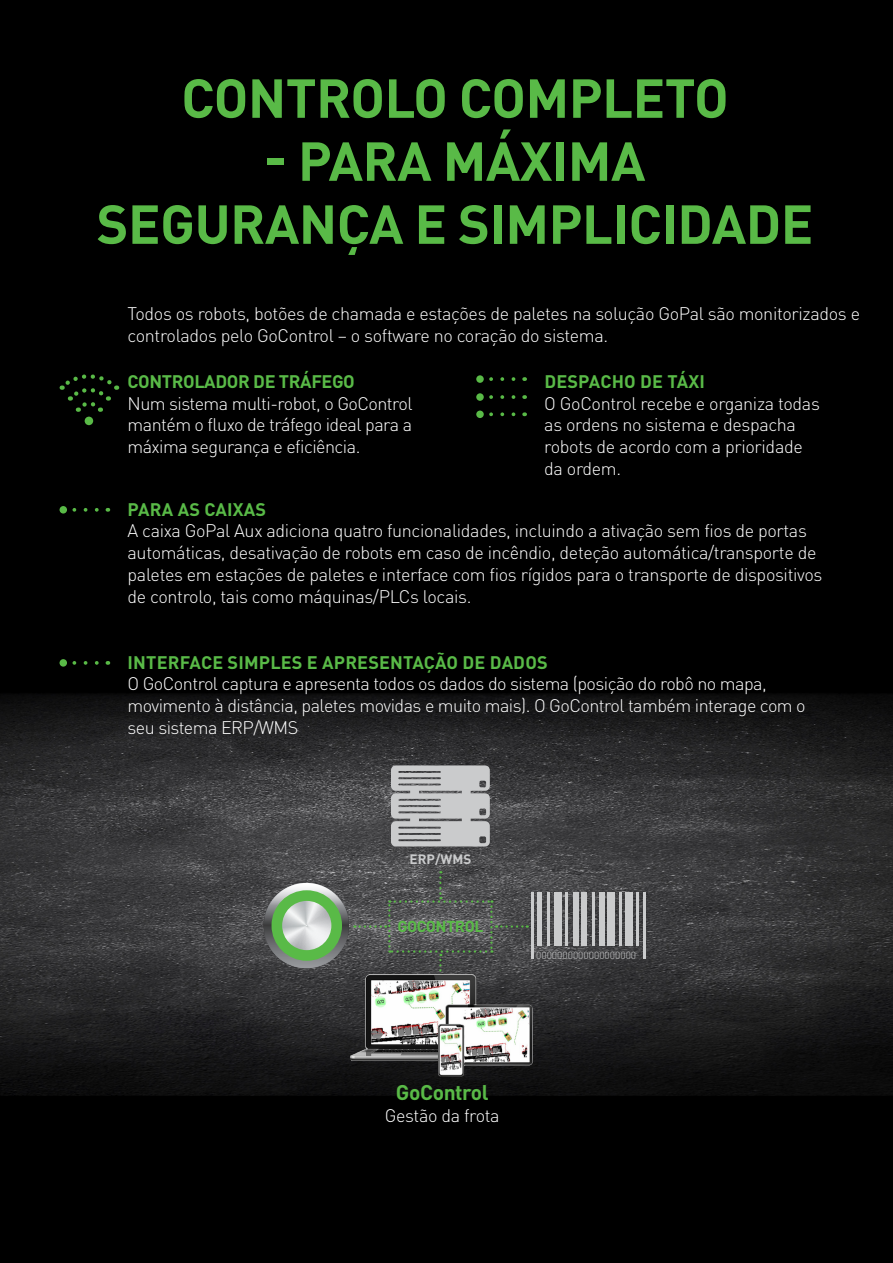
<style>
.page{position:relative;width:893px;height:1263px;background:#fff}
.page>*{position:absolute;margin:0;border:0;box-sizing:border-box;transform-origin:0 0}
.Overskrift_24_29_pt{font:700 54px/63px "DIN Pro";letter-spacing:-.01em;color:#59ba47;text-align:center}
.Overskrift_14_16_pt{font:700 21px "DIN Pro";letter-spacing:-.02em;color:#59ba47}
.Brødtekst_12_14_5_pt{font:300 18px/21.8px "DIN Pro";letter-spacing:-.02em;color:#fff}
.Mellemrubrik_12_14_5_pt{font:700 18px "DIN Pro";letter-spacing:.01em;color:#59ba47}
.Mellemrubrik_12_14_5_pt-2{font:700 18px "DIN Pro";letter-spacing:-.02em;color:#59ba47}
.Brødtekst_12_16_pt{font:300 18px "DIN Pro";letter-spacing:-.02em;color:#fff}
.t1{font:700 15.75px "DIN Pro";letter-spacing:-.03em;color:#59ba47}
.t2{font:700 13.5px "DIN Pro";color:#cacbcc}
.t3{font:300 10.2px "DIN Pro";color:#cacbcc}
</style>
<div class="page">
<img style="left:0;top:0;width:893px;height:1263px">
<hr style="left:531px;top:892px;width:3px;height:67px;background:#cacbcc">
<hr style="left:643px;top:892px;width:2px;height:67px;background:#cacbcc">
<div style="left:537px;top:892px;width:5px;height:54px;background:#cacbcc"></div>
<hr style="left:548px;top:892px;width:2px;height:54px;background:#cacbcc">
<div style="left:554px;top:892px;width:8px;height:54px;background:#cacbcc"></div>
<hr style="left:566px;top:892px;width:2px;height:54px;background:#cacbcc">
<div style="left:573px;top:892px;width:5px;height:54px;background:#cacbcc"></div>
<div style="left:581px;top:892px;width:6px;height:54px;background:#cacbcc"></div>
<hr style="left:592px;top:892px;width:3px;height:54px;background:#cacbcc">
<div style="left:600px;top:892px;width:5px;height:54px;background:#cacbcc"></div>
<div style="left:607px;top:892px;width:8px;height:54px;background:#cacbcc"></div>
<hr style="left:619px;top:892px;width:2px;height:54px;background:#cacbcc">
<div style="left:625px;top:892px;width:8px;height:54px;background:#cacbcc"></div>
<hr style="left:637px;top:892px;width:2px;height:54px;background:#cacbcc">
<svg style="left:264px;top:883px;width:85px;height:85px"></svg>
<svg style="left:271px;top:894px;width:71px;height:67px;background:#afbbb0"></svg>
<div style="left:272px;top:890px;width:70px;height:71px;border:11px solid #59ba47;border-radius:50%"></div>
<svg style="left:391px;top:765px;width:99px;height:81px;background:#b4b5b6"></svg>
<svg style="left:354px;top:871px;width:174px;height:77px;background:#565757"></svg>
<svg style="left:491px;top:377px;width:34px;height:4px"></svg>
<div style="left:476px;top:375px;width:8px;height:8px;background:#59ba47;border-radius:50%"></div>
<svg style="left:491px;top:395px;width:34px;height:4px"></svg>
<div style="left:476px;top:393px;width:8px;height:8px;background:#59ba47;border-radius:50%"></div>
<svg style="left:491px;top:412px;width:34px;height:4px"></svg>
<div style="left:476px;top:411px;width:8px;height:7px;background:#59ba47;border-radius:50%"></div>
<svg style="left:59px;top:374px;width:58px;height:39px;background:#0a1508"></svg>
<div style="left:85px;top:417px;width:8px;height:8px;background:#59ba47;border-radius:50%"></div>
<svg style="left:74px;top:508px;width:34px;height:4px"></svg>
<div style="left:60px;top:506px;width:7px;height:7px;background:#59ba47;border-radius:50%"></div>
<svg style="left:74px;top:661px;width:34px;height:4px"></svg>
<div style="left:60px;top:659px;width:7px;height:8px;background:#59ba47;border-radius:50%"></div>
<img style="left:342px;top:948px;width:196px;height:134px">
<p class="Overskrift_24_29_pt" style="left:181px;top:60px;width:549px">CONTROLO COMPLETO</p>
<p class="Overskrift_24_29_pt" style="left:97px;top:123px;width:718px">- PARA MÁXIMA<br>SEGURANÇA E SIMPLICIDADE</p>
<p class="Brødtekst_12_14_5_pt" style="left:128px;top:301px;width:734px">Todos os robots, botões de chamada e estações de paletes na solução GoPal são monitorizados e controlados pelo GoControl – o software no coração do sistema.</p>
<p class="Mellemrubrik_12_14_5_pt-2" style="left:128px;top:366px;width:229px">CONTROLADOR DE TRÁFEGO</p>
<p class="Brødtekst_12_14_5_pt" style="left:128px;top:391px;width:287px;text-align:justify">Num sistema multi-robot, o GoControl mantém o fluxo de tráfego ideal para a máxima segurança e eficiência.</p>
<p class="Mellemrubrik_12_14_5_pt" style="left:544px;top:366px;width:162px">DESPACHO DE TÁXI</p>
<p class="Brødtekst_12_14_5_pt" style="left:544px;top:391px;width:277px">O GoControl recebe e organiza todas as ordens no sistema e despacha robots de acordo com a prioridade da ordem.</p>
<p class="Mellemrubrik_12_14_5_pt" style="left:128px;top:494px;width:140px">PARA AS CAIXAS</p>
<p class="Brødtekst_12_14_5_pt" style="left:128px;top:518px;width:696px">A caixa GoPal Aux adiciona quatro funcionalidades, incluindo a ativação sem fios de portas automáticas, desativação de robots em caso de incêndio, deteção automática/transporte de paletes em estações de paletes e interface com fios rígidos para o transporte de dispositivos de controlo, tais como máquinas/PLCs locais.</p>
<p class="Mellemrubrik_12_14_5_pt" style="left:128px;top:647px;width:422px">INTERFACE SIMPLES E APRESENTAÇÃO DE DADOS</p>
<p class="Brødtekst_12_14_5_pt" style="left:128px;top:671px;width:680px">O GoControl captura e apresenta todos os dados do sistema (posição do robô no mapa, movimento à distância, paletes movidas e muito mais). O GoControl também interage com o seu sistema ERP/WMS</p>
<p class="t2" style="left:410px;top:848px;width:63px">ERP/WMS</p>
<p class="t1" style="left:398px;top:913px;width:87px">GOCONTROL</p>
<p class="t3" style="left:536px;top:947px;width:102px">0000000000000000000</p>
<p class="Overskrift_14_16_pt" style="left:396px;top:1075px;width:94px">GoControl</p>
<p class="Brødtekst_12_16_pt" style="left:385px;top:1102px;width:116px">Gestão da frota</p>
</div>
